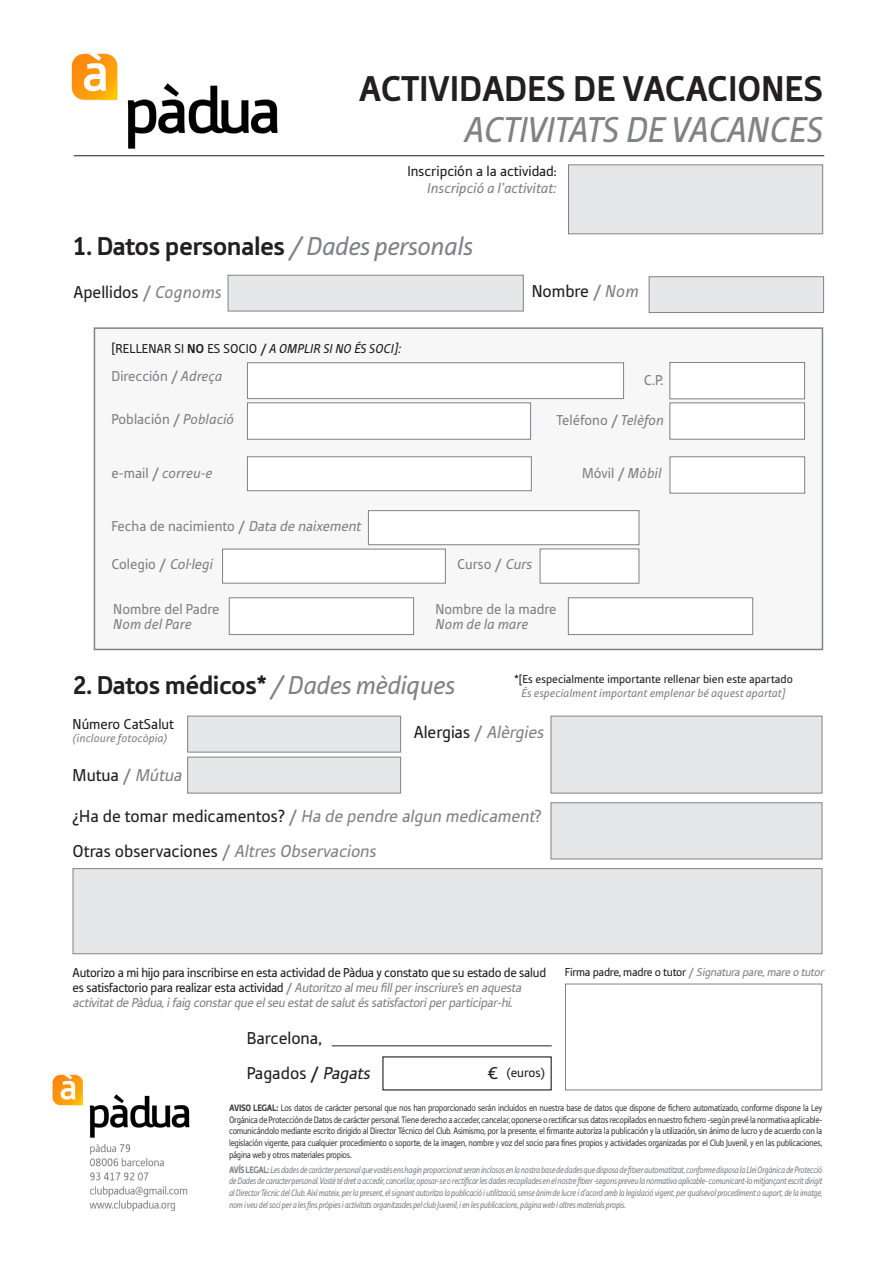
<style>
.page{position:relative;width:893px;height:1263px;background:#fff}
.page>*{position:absolute;margin:0;border:0;box-sizing:border-box;transform-origin:0 0}
.t1{font:700 37.5px "Tabula ITC Pro";letter-spacing:-.01em;color:#231f20}
.t2{font:italic 37.5px "Tabula ITC Pro";letter-spacing:-.01em;color:#808285}
.t3{font:700 27px "Tabula ITC Pro";letter-spacing:-.02em;color:#231f20}
.t4{font:18px "Tabula ITC Pro";color:#231f20}
.t5{font:italic 18px "Tabula ITC Pro";color:#808285}
.t6{font:15px/15px "Tabula ITC Pro";color:#808285}
.t7{font:italic 15px "Tabula ITC Pro";color:#808285}
.t8{font:15px "Tabula ITC Pro";color:#231f20}
.t9{font:italic 13.5px/15px "Tabula ITC Pro";color:#808285}
.t10{font:13.5px "Tabula ITC Pro";color:#231f20}
.t11{font:italic 12px "Tabula ITC Pro";color:#808285}
.t12{font:12px "Tabula ITC Pro";color:#231f20}
.t13{font:italic 12px "Tabula ITC Pro";color:#808285}
.t14{font:9.75px/11.7px "Tabula ITC Pro";letter-spacing:-.03em;color:#3e3e3f;text-align:justify;scale:.89 1}
.t15{font:italic 9.75px/11.7px "Tabula ITC Pro";letter-spacing:-.04em;color:#808285;text-align:justify;scale:.85 1}
.s1{font-weight:400;font-style:italic;color:#808285}
.s2{color:#808285}
.s3{font-style:italic;color:#808285}
.s4{font-weight:700}
.s5{font-style:italic}
.s6{font-style:normal}
.s7{font-style:normal;color:#231f20}
.s8{font-size:18px}
.s9{font-weight:900}
.s10{font-weight:900;font-style:normal}
</style>
<div class="page">
<img style="left:71px;top:53px;width:207px;height:96px">
<hr style="left:74px;top:155px;width:750px;height:1px;background:#231f20">
<div style="left:73px;top:868px;width:749px;height:86px;background:#e6e7e9;border:1px solid #808285"></div>
<div style="left:94px;top:327px;width:729px;height:323px;background:#f7f7f8;border:2px solid #808285"></div>
<div style="left:228px;top:275px;width:296px;height:36px;background:#e6e7e9;border:1px solid #808285"></div>
<div style="left:247px;top:362px;width:377px;height:37px;background:#fff;border:1px solid #808285"></div>
<div style="left:669px;top:362px;width:136px;height:37px;background:#fff;border:1px solid #808285"></div>
<div style="left:649px;top:276px;width:175px;height:37px;background:#e6e7e9;border:1px solid #808285"></div>
<div style="left:565px;top:984px;width:257px;height:106px;border:1px solid #808285"></div>
<img style="left:52px;top:1074px;width:138px;height:138px">
<div style="left:568px;top:164px;width:255px;height:70px;background:#e6e7e9;border:1px solid #808285"></div>
<div style="left:247px;top:402px;width:284px;height:38px;background:#fff;border:1px solid #808285"></div>
<div style="left:669px;top:402px;width:136px;height:38px;background:#fff;border:1px solid #808285"></div>
<div style="left:670px;top:456px;width:135px;height:37px;background:#fff;border:1px solid #808285"></div>
<div style="left:247px;top:456px;width:285px;height:35px;background:#fff;border:1px solid #808285"></div>
<div style="left:368px;top:510px;width:271px;height:35px;background:#fff;border:1px solid #808285"></div>
<div style="left:222px;top:549px;width:224px;height:34px;background:#fff;border:1px solid #808285"></div>
<div style="left:540px;top:548px;width:99px;height:36px;background:#fff;border:1px solid #808285"></div>
<div style="left:187px;top:716px;width:214px;height:36px;background:#e6e7e9;border:1px solid #808285"></div>
<div style="left:187px;top:757px;width:214px;height:36px;background:#e6e7e9;border:1px solid #808285"></div>
<div style="left:551px;top:716px;width:271px;height:77px;background:#e6e7e9;border:1px solid #808285"></div>
<div style="left:551px;top:802px;width:271px;height:57px;background:#e6e7e9;border:1px solid #808285"></div>
<hr style="left:332px;top:1045px;width:220px;height:1px;background:#231f20">
<div style="left:229px;top:597px;width:185px;height:38px;background:#fff;border:1px solid #808285"></div>
<div style="left:568px;top:597px;width:185px;height:38px;background:#fff;border:1px solid #808285"></div>
<p class="t1" style="left:359px;top:67px;width:466px">ACTIVIDADES DE VACACIONES</p>
<p class="t2" style="left:465px;top:108px;width:360px">ACTIVITATS DE VACANCES</p>
<p class="t8" style="left:407px;top:163px;width:151px">Inscripción a la actividad:</p>
<p class="t7" style="left:427px;top:179px;width:131px">Inscripció a l’activitat:</p>
<p class="t3" style="left:72px;top:230px;width:402px">1. Datos personales <span class="s1">/ Dades personals</span></p>
<p class="t4" style="left:73px;top:281px;width:150px">Apellidos <span class="s2">/</span> <span class="s3">Cognoms</span></p>
<p class="t10" style="left:111px;top:341px;width:291px">[RELLENAR SI <span class="s4">NO</span> ES SOCIO / <span class="s5">A OMPLIR SI NO ÉS SOCI]:</span></p>
<p class="t6" style="left:111px;top:368px;width:113px">Dirección / <span class="s5">Adreça</span></p>
<p class="t6" style="left:111px;top:411px;width:124px">Población / <span class="s5">Població</span></p>
<p class="t7" style="left:111px;top:465px;width:102px"><span class="s6">e-mail /</span> correu-e</p>
<p class="t4" style="left:532px;top:281px;width:109px">Nombre <span class="s2">/</span> <span class="s3">Nom</span></p>
<p class="t6" style="left:644px;top:373px;width:21px">C.P.</p>
<p class="t6" style="left:556px;top:412px;width:109px">Teléfono / <span class="s5">Telèfon</span></p>
<p class="t6" style="left:582px;top:466px;width:81px">Móvil / <span class="s5">Mòbil</span></p>
<p class="t6" style="left:111px;top:518px;width:254px">Fecha de nacimiento / <span class="s5">Data de naixement</span></p>
<p class="t6" style="left:111px;top:556px;width:105px">Co l e g i o / <span class="s5">Col·legi</span></p>
<p class="t6" style="left:457px;top:557px;width:79px">Curso / <span class="s5">Curs</span></p>
<p class="t6" style="left:113px;top:601px;width:108px">Nombre del Padre<br><span class="s5">Nom del Pare</span></p>
<p class="t6" style="left:435px;top:601px;width:123px">Nombre de la madre<br><span class="s5">Nom de la mare</span></p>
<p class="t3" style="left:72px;top:669px;width:384px">2. Datos médicos* <span class="s1">/ Dades mèdiques</span></p>
<p class="t12" style="left:514px;top:672px;width:280px">*[Es especialmente importante rellenar bien este apartado</p>
<p class="t11" style="left:521px;top:686px;width:266px">És especialment important emplenar bé aquest apartat]</p>
<p class="t8" style="left:73px;top:715px;width:103px">Número CatSalut</p>
<p class="t11" style="left:73px;top:731px;width:97px">(incloure fotocòpia)</p>
<p class="t4" style="left:73px;top:764px;width:114px">Mutua <span class="s2">/</span> <span class="s3">Mútua</span></p>
<p class="t4" style="left:414px;top:721px;width:135px">Alergias <span class="s2">/</span> <span class="s3">Alèrgies</span></p>
<p class="t5" style="left:72px;top:805px;width:470px"><span class="s7">¿ H a d e to m a r m e d i ca m e nto s?</span> <span class="s6">/</span> Ha de pendre algun medicament<span class="s6">?</span></p>
<p class="t4" style="left:72px;top:841px;width:309px">Otras observaciones <span class="s2">/</span> <span class="s3">Altres Observacions</span></p>
<p class="t9" style="left:73px;top:965px;width:475px"><span class="s7">Autorizo a mi hijo para inscribirse en esta actividad de Pàdua y constato que su estado de salud es satisfactorio para realizar esta actividad</span> <span class="s6">/</span> Autoritzo almeu fillperinscriure’sen aquesta activitatde Pàdua,ifaig constarque elseu estatde salutéssatisfactoriperparticipar-hi.</p>
<p class="t4" style="left:247px;top:1027px;width:77px">Barcelona,</p>
<p class="t4" style="left:247px;top:1063px;width:128px">Pagados / <span class="s5">Pagats</span></p>
<p class="t10" style="left:487px;top:1065px;width:59px"><span class="s8">€</span> (euros)</p>
<p class="t13" style="left:565px;top:965px;width:263px"><span class="s7">Fi rm a p a d re, m a d re o tu to r</span> <span class="s6">/</span> Signatura pare,mare o tutor</p>
<p class="t14" style="left:229px;top:1102px;width:668px"><span class="s9">AVISO LEGAL:</span> Los datos de carácter personal que nos han proporcionado serán incluidos en nuestra base de datos que dispone de fichero automatizado, conforme dispone la Ley Orgánica de Protección de Datos de carácter personal. Tiene derecho a acceder, cancelar, oponerse o rectificar sus datos recopilados en nuestro fichero -según prevé la normativa aplicable&shy;comunicándolo mediante escrito dirigido al Director Técnico del Club. Asimismo, por la presente, el firmante autoriza la publicación y la utilización, sin ánimo de lucro y de acuerdo con la legislación vigente, para cualquier procedimiento o soporte, de la imagen, nombre y voz del socio para fines propios y actividades organizadas por el Club Juvenil, y en las publicaciones, página web y otros materiales propios.</p>
<p class="t15" style="left:229px;top:1163px;width:700px"><span class="s10">AVÍS LEGAL:</span> Les dades de caràcter personal que vostès ens hagin proporcionat seran inclosos en la nostra base de dades que disposa de fitxer automatitzat, conforme disposa la Llei Orgànica de Protecció de Dades de caracter personal. Vostè té dret a accedir, cancel.lar, oposar-se o rectificar les dades recopilades en el nostre fitxer -segons preveu la normativa aplicable- comunicant-lo mitjançant escrit dirigit al Director Tècnic del Club. Així mateix, per la present, el signant autoritza la publicació i utilització, sense ànim de lucre i d’acord amb la legislació vigent, per qualsevol procediment o suport, de la imatge, nom i veu del soci per a les fins pròpies i activitats organitzades pel club Juvenil, i en les publicacions, pàgina web i altres materials propis.</p>
</div>
